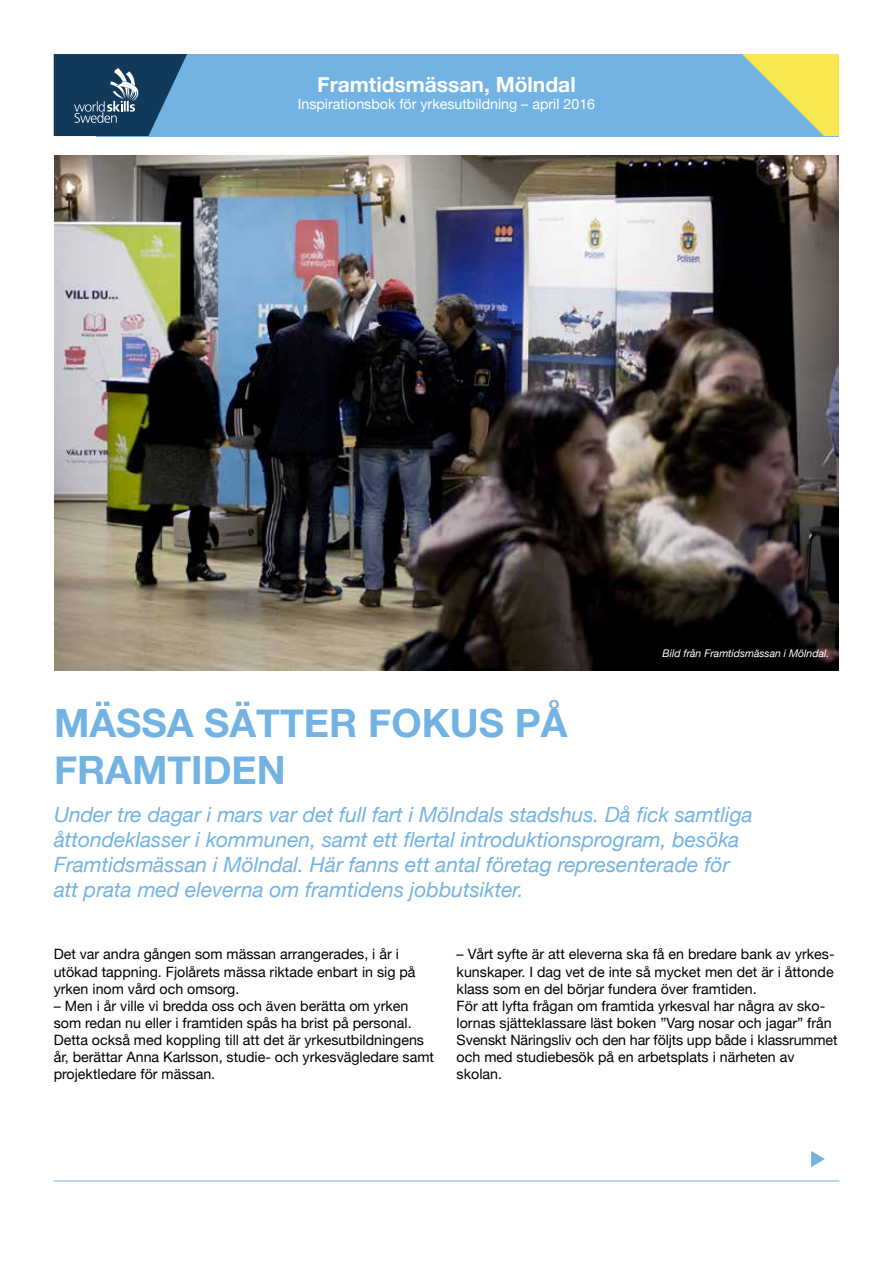
<style>
.page{position:relative;width:893px;height:1263px;background:#fff}
.page>*{position:absolute;margin:0;border:0;box-sizing:border-box;transform-origin:0 0}
.t1{font:700 39px/46.8px "Helvetica Neue";color:#72b3e3}
.t2{font:italic 21px/25.2px "Helvetica Neue";color:#72b3e3}
.t3{font:700 21px "Helvetica Neue";color:#fff}
.t4{font:14.25px/17.1px "Helvetica Neue";color:#000}
.t5{font:14.25px "Helvetica Neue";color:#fff}
.t6{font:italic 10.5px "Helvetica Neue";color:#fff}
</style>
<div class="page">
<img style="left:54px;top:155px;width:785px;height:515px">
<div style="left:96px;top:54px;width:743px;height:82px;background:#72b3e3"></div>
<svg style="left:742px;top:54px;width:97px;height:82px"></svg>
<svg style="left:54px;top:54px;width:133px;height:82px;background:#2d5777"></svg>
<hr style="left:54px;top:1180px;width:785px;height:1px;background:#72b3e3">
<svg style="left:811px;top:1151px;width:14px;height:16px"></svg>
<h2 class="t3" style="left:317px;top:68px;width:260px">Framtidsmässan, Mölndal</h2>
<p class="t5" style="left:298px;top:93px;width:299px">Inspirationsbok för yrkesutbildning – april 2016</p>
<p class="t6" style="left:662px;top:646px;width:168px">Bild från Framtidsmässan i Mölndal.</p>
<h1 class="t1" style="left:54px;top:701px;width:515px">MÄSSA SÄTTER FOKUS PÅ<br>FRAMTIDEN</h1>
<p class="t2" style="left:54px;top:803px;width:700px">Under tre dagar i mars var det full fart i Mölndals stadshus. Då fick samtliga åttondeklasser i kommunen, samt ett flertal introduktionsprogram, besöka Framtidsmässan i Mölndal. Här fanns ett antal företag representerade för att prata med eleverna om framtidens jobbutsikter.</p>
<p class="t4" style="left:54px;top:947px;width:363px">Det var andra gången som mässan arrangerades, i år i utökad tappning. Fjolårets mässa riktade enbart in sig på yrken inom vård och omsorg.</p>
<p class="t4" style="left:54px;top:998px;width:382px">– Men i år ville vi bredda oss och även berätta om yrken som redan nu eller i framtiden spås ha brist på personal.<br>Detta också med koppling till att det är yrkesutbildningens år, berättar Anna Karlsson, studie- och yrkesvägledare samt projektledare för mässan.</p>
<p class="t4" style="left:457px;top:947px;width:382px">– Vårt syfte är att eleverna ska få en bredare bank av yrkes&shy;kunskaper. I dag vet de inte så mycket men det är i åttonde klass som en del börjar fundera över framtiden.<br>För att lyfta frågan om framtida yrkesval har några av sko&shy;lornas sjätteklassare läst boken ”Varg nosar och jagar” från Svenskt Näringsliv och den har följts upp både i klassrummet och med studiebesök på en arbetsplats i närheten av skolan.</p>
</div>
